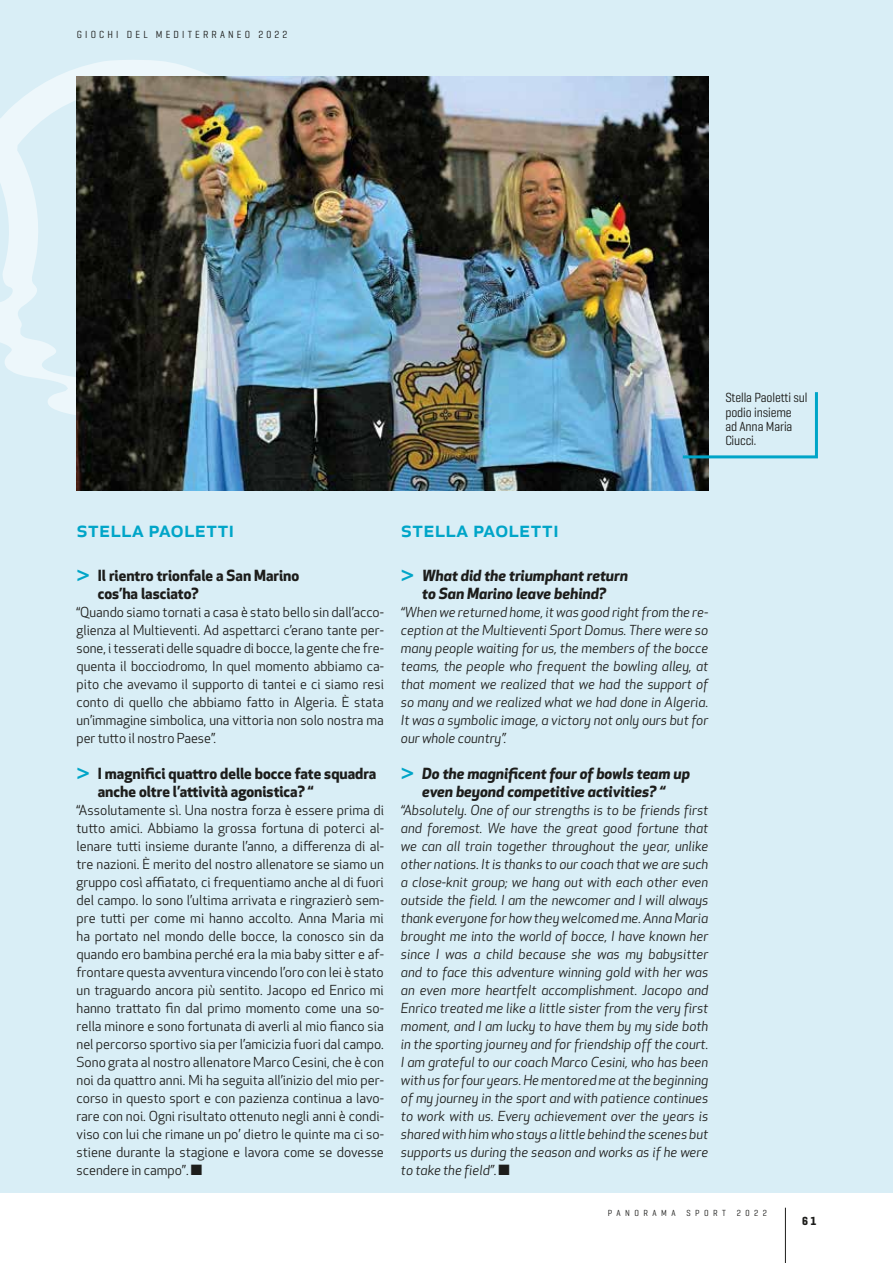
<style>
.page{position:relative;width:893px;height:1263px;background:#fff}
.page>*{position:absolute;margin:0;border:0;box-sizing:border-box;transform-origin:0 0}
.t1{font:500 22.5px "Apex New";color:#00a5c8}
.t2{font:italic 700 15px/18px "Apex New";color:#1d1d1b;text-align:center}
.t3{font:700 15px/18px "Apex New";color:#1d1d1b}
.t4{font:13.5px/18px "Apex New";color:#1d1d1b;text-align:justify}
.t5{font:italic 13.5px/18px "Apex New";color:#1d1d1b;text-align:justify}
.t6{font:13.5px/14.2px "Geogrotesque Cond";letter-spacing:-.01em;color:#1d1d1b}
.t7{font:700 12px "Geogrotesque Cond";color:#1d1d1b}
.t8{font:10.5px "Geogrotesque Cond";color:#1d1d1b}
.t9{font:9px "Geogrotesque Cond";letter-spacing:.5em;color:#1d1d1b}
.s1{color:#00a5c8}
.s2{font-family:"Apex New PUNTO Panorama"}
.s3{font-style:normal;color:#00a5c8}
.s4{font-family:"Apex New PUNTO Panorama";font-style:normal}
</style>
<div class="page">
<div style="left:0;top:0;width:893px;height:1193px;background:#d9eef6"></div>
<svg style="left:0;top:60px;width:307px;height:359px"></svg>
<hr style="left:785px;top:1208px;width:1px;height:55px;background:#1d1d1b">
<img style="left:77px;top:77px;width:631px;height:414px">
<svg style="left:680px;top:389px;width:138px;height:71px"></svg>
<p class="t8" style="left:77px;top:28px;width:16px">G iochi</p>
<p class="t8" style="left:127px;top:28px;width:8px">del</p>
<p class="t8" style="left:156px;top:28px;width:9px">mediterraneo</p>
<p class="t8" style="left:258px;top:28px;width:31px">2022</p>
<p class="t6" style="left:725px;top:390px;width:84px">Stella Paoletti sul podio insieme<br>ad Anna Maria<br>Ciucci.</p>
<h1 class="t1" style="left:77px;top:514px;width:159px">stella paoletti</h1>
<p class="t3" style="left:98px;top:565px;width:203px;text-indent:-21px"><span class="s1">в</span> Il rientro trionfale a San Marino cos’ha lasciato?</p>
<p class="t4" style="left:77px;top:603px;width:309px">“Quando siamo tornati a casa è stato bello sin dall’acco&shy;glienza al Multieventi. Ad aspettarci c’erano tante per&shy;sone, i tesserati delle squadre di bocce, la gente che fre&shy;quenta il bocciodromo, In quel momento abbiamo ca&shy;pito che avevamo il supporto di tantei e ci siamo resi conto di quello che abbiamo fatto in Algeria. È stata un’immagine simbolica, una vittoria non solo nostra ma per tutto il nostro Paese”.</p>
<p class="t3" style="left:98px;top:763px;width:280px;text-indent:-21px"><span class="s1">в</span> I magnifici quattro delle bocce fate squadra anche oltre l’attività agonistica? “</p>
<p class="t4" style="left:77px;top:801px;width:309px">“Assolutamente sì. Una nostra forza è essere prima di tutto amici. Abbiamo la grossa fortuna di poterci al&shy;lenare tutti insieme durante l’anno, a differenza di al&shy;tre nazioni. È merito del nostro allenatore se siamo un gruppo così affiatato, ci frequentiamo anche al di fuori del campo. Io sono l’ultima arrivata e ringrazierò sem&shy;pre tutti per come mi hanno accolto. Anna Maria mi ha portato nel mondo delle bocce, la conosco sin da quando ero bambina perché era la mia baby sitter e af&shy;frontare questa avventura vincendo l’oro con lei è stato un traguardo ancora più sentito. Jacopo ed Enrico mi hanno trattato fin dal primo momento come una so&shy;rella minore e sono fortunata di averli al mio fianco sia nel percorso sportivo sia per l’amicizia fuori dal campo.<br>Sono grata al nostro allenatore Marco Cesini, che è con noi da quattro anni. Mi ha seguita all’inizio del mio per&shy;corso in questo sport e con pazienza continua a lavo&shy;rare con noi. Ogni risultato ottenuto negli anni è condi&shy;viso con lui che rimane un po’ dietro le quinte ma ci so&shy;stiene durante la stagione e lavora come se dovesse scendere in campo”<span class="s2">.</span></p>
<h1 class="t1" style="left:401px;top:514px;width:159px">stella paoletti</h1>
<p class="t2" style="left:401px;top:565px;width:228px"><span class="s3">в</span> What did the triumphant return to San Marino leave behind?</p>
<p class="t5" style="left:401px;top:603px;width:309px">“When we returned home, it was good right from the re&shy;ception at the Multieventi Sport Domus. There were so many people waiting for us, the members of the bocce teams, the people who frequent the bowling alley, at that moment we realized that we had the support of so many and we realized what we had done in Algeria.<br>It was a symbolic image, a victory not only ours but for our whole country”.</p>
<p class="t2" style="left:401px;top:763px;width:291px"><span class="s3">в</span> Do the magnificent four of bowls team up even beyond competitive activities? “</p>
<p class="t5" style="left:401px;top:801px;width:309px">“Absolutely. One of our strengths is to be friends first and foremost. We have the great good fortune that we can all train together throughout the year, unlike other nations. It is thanks to our coach that we are such a close-knit group; we hang out with each other even outside the field. I am the newcomer and I will always thank everyone for how they welcomed me. Anna Maria brought me into the world of bocce, I have known her since I was a child because she was my babysitter and to face this adventure winning gold with her was an even more heartfelt accomplishment. Jacopo and Enrico treated me like a little sister from the very first moment, and I am lucky to have them by my side both in the sporting journey and for friendship off the court.<br>I am grateful to our coach Marco Cesini, who has been with us for four years. He mentored me at the beginning of my journey in the sport and with patience continues to work with us. Every achievement over the years is shared with him who stays a little behind the scenes but supports us during the season and works as if he were to take the field”<span class="s4">.</span></p>
<p class="t9" style="left:608px;top:1207px;width:161px">PANORAMA SPORT 2022</p>
<p class="t7" style="left:802px;top:1213px;width:16px">61</p>
</div>
